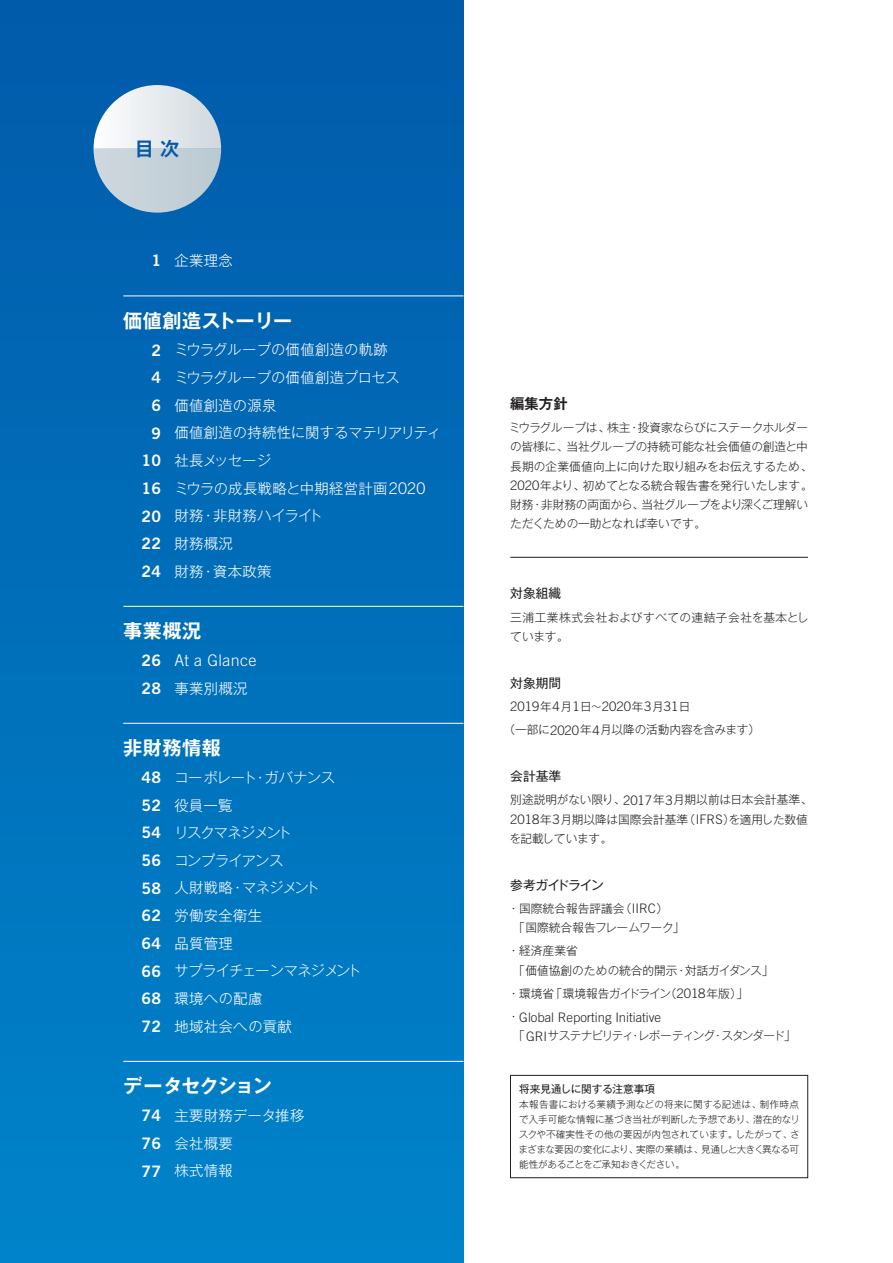
<style>
.page{position:relative;width:893px;height:1263px;background:#fff}
.page>*{position:absolute;margin:0;border:0;box-sizing:border-box;transform-origin:0 0}
.t1{font:700 19.2px "Gothic MB101 Pr 6 N De";letter-spacing:.005em;color:#fff}
.t2{font:700 19.2px "Gothic MB101 Pr 6 N De";letter-spacing:.025em;color:#fff}
.t3{font:700 19.2px "Gothic MB101 Pr 6 N De";letter-spacing:-.065em;color:#fff}
.t4{font:700 19.2px "Gothic MB101 Pr 6 N De";color:#015aaa}
.t5{font:300 16.05px "Trade Gothic";letter-spacing:.02em;color:#fff}
.t6{font:300 14.4px/27.6px "Gothic MB101 Pr 6 N";letter-spacing:-.02em;color:#fff}
.t7{font:300 14.4px "Gothic MB101 Pr 6 N";letter-spacing:.005em;color:#fff}
.t8{font:300 14.4px/27.6px "Gothic MB101 Pr 6 N";letter-spacing:.025em;color:#fff}
.t9{font:700 14.4px "Gothic MB101 Pr 6 N De";color:#231f20}
.t10{font:300 13.05px "Trade Gothic";color:#231f20}
.t11{font:12.75px "Gothic MB101 Pr 6 N";color:#231f20}
.t12{font:12.75px "Gothic MB101 Pr 6 N";letter-spacing:-.05em;color:#231f20}
.t13{font:300 11.7px/19.2px "Gothic MB101 Pr 6 N";letter-spacing:-.005em;color:#231f20}
.t14{font:300 11.7px "Gothic MB101 Pr 6 N";letter-spacing:-.025em;color:#231f20}
.t15{font:300 11.7px/19.2px "Gothic MB101 Pr 6 N";letter-spacing:.045em;color:#231f20}
.t16{font:300 11.7px "Gothic MB101 Pr 6 N";letter-spacing:-.1em;color:#231f20}
.t17{font:10.65px "Gothic MB101 Pr 6 N";color:#231f20}
.t18{font:300 9.6px/14.9px "Gothic MB101 Pr 6 N";letter-spacing:-.04em;color:#231f20;text-align:justify}
.s1{font-family:"Trade Gothic Bold Two";font-weight:400;font-size:15.75px}
.s2{font-family:"Trade Gothic";font-size:16.05px}
.s3{font-family:"Trade Gothic";font-size:13.05px}
.s4{font-family:"Gothic MB101 Pr 6 N";font-size:11.7px}
</style>
<div class="page">
<div style="left:0;top:0;width:463px;height:1263px;background:linear-gradient(to bottom,#015baa,#0083ca)"></div>
<svg style="left:94px;top:85px;width:127px;height:128px"></svg>
<hr style="left:123px;top:296px;width:340px;height:1px;background:#fff">
<hr style="left:123px;top:606px;width:340px;height:1px;background:#fff">
<hr style="left:123px;top:723px;width:340px;height:1px;background:#fff">
<hr style="left:123px;top:1061px;width:340px;height:1px;background:#fff">
<hr style="left:510px;top:557px;width:298px;height:1px;background:#231f20">
<div style="left:510px;top:1075px;width:298px;height:103px;border:1px solid #231f20"></div>
<h1 class="t4" style="left:135px;top:133px;width:46px">目次</h1>
<p class="t7" style="left:152px;top:249px;width:83px"><span class="s1">1</span> 企業理念</p>
<h1 class="t1" style="left:123px;top:305px;width:170px">価値創造ストーリー</h1>
<p class="t7" style="left:152px;top:338px;width:238px"><span class="s1">2</span> ミウラグループの価値創造の軌跡</p>
<p class="t6" style="left:152px;top:363px;width:249px"><span class="s1">4</span> ミウラグループの価値創造プロセス</p>
<p class="t8" style="left:152px;top:390px;width:126px"><span class="s1">6</span> 価値創造の源泉</p>
<p class="t7" style="left:152px;top:421px;width:291px"><span class="s1">9</span> 価値創造の持続性に関するマテリアリティ</p>
<p class="t6" style="left:142px;top:446px;width:131px"><span class="s1">10</span> 社長メッセージ</p>
<p class="t8" style="left:142px;top:473px;width:285px"><span class="s1">16</span> ミウラの成長戦略と中期経営計画<span class="s2">2020</span></p>
<p class="t7" style="left:142px;top:504px;width:183px"><span class="s1">20</span> 財務・非財務ハイライト</p>
<p class="t7" style="left:142px;top:531px;width:93px"><span class="s1">22</span> 財務概況</p>
<p class="t7" style="left:142px;top:559px;width:132px"><span class="s1">24</span> 財務・資本政策</p>
<h1 class="t2" style="left:123px;top:615px;width:79px">事業概況</h1>
<h2 class="t5" style="left:142px;top:651px;width:116px"><span class="s1">26</span> At a Glance</h2>
<p class="t7" style="left:142px;top:676px;width:107px"><span class="s1">28</span> 事業別概況</p>
<h1 class="t2" style="left:123px;top:732px;width:99px">非財務情報</h1>
<p class="t6" style="left:142px;top:762px;width:221px"><span class="s1">48</span> コーポレート・ガバナンス<br><span class="s1">52</span> 役員一覧<br><span class="s1">54</span> リスクマネジメント<br><span class="s1">56</span> コンプライアンス<br><span class="s1">58</span> 人財戦略・マネジメント<br><span class="s1">62</span> 労働安全衛生<br><span class="s1">64</span> 品質管理<br><span class="s1">66</span> サプライチェーンマネジメント<br><span class="s1">68</span> 環境への配慮<br><span class="s1">72</span> 地域社会への貢献</p>
<h1 class="t3" style="left:123px;top:1070px;width:150px">データセクション</h1>
<p class="t8" style="left:142px;top:1100px;width:164px"><span class="s1">74</span> 主要財務データ推移<br><span class="s1">76</span> 会社概要<br><span class="s1">77</span> 株式情報</p>
<p class="t9" style="left:510px;top:391px;width:59px">編集方針</p>
<p class="t13" style="left:509px;top:417px;width:305px">ミウラグループは、株主・投資家ならびにステークホルダーの皆様に、当社グループの持続可能な社会価値の創造と中長期の企業価値向上に向けた取り組みをお伝えするため、<br><span class="s3">2020</span>年より、初めてとなる統合報告書を発行いたします。財務・非財務の両面から、当社グループをより深くご理解いただくための一助となれば幸いです。</p>
<p class="t11" style="left:510px;top:583px;width:53px">対象組織</p>
<p class="t15" style="left:510px;top:606px;width:300px">三浦工業株式会社およびすべての連結子会社を基本としています。</p>
<p class="t11" style="left:510px;top:672px;width:53px">対象期間</p>
<p class="t10" style="left:510px;top:699px;width:182px">2019<span class="s4">年</span>4<span class="s4">月</span>1<span class="s4">日～</span>2020<span class="s4">年</span>3<span class="s4">月</span>31<span class="s4">日</span></p>
<p class="t14" style="left:503px;top:720px;width:258px">（一部に<span class="s3">2020</span>年<span class="s3">4</span>月以降の活動内容を含みます）</p>
<p class="t11" style="left:510px;top:766px;width:53px">会計基準</p>
<p class="t13" style="left:509px;top:789px;width:305px">別途説明がない限り、<span class="s3">2017</span>年<span class="s3">3</span>月期以前は日本会計基準、<br><span class="s3">2018</span>年<span class="s3">3</span>月期以降は国際会計基準（<span class="s3">IFRS</span>）を適用した数値を記載しています。</p>
<p class="t12" style="left:510px;top:874px;width:95px">参考ガイドライン</p>
<p class="t13" style="left:513px;top:898px;width:173px;text-indent:-5px">・ 国際統合報告評議会（<span class="s3">IIRC</span>）<br>「国際統合報告フレームワーク」</p>
<p class="t13" style="left:513px;top:940px;width:262px;text-indent:-5px">・ 経済産業省<br>「価値協創のための統合的開示・対話ガイダンス」</p>
<p class="t14" style="left:508px;top:984px;width:242px">・ 環境省「環境報告ガイドライン（<span class="s3">2018</span>年版）」</p>
<p class="t10" style="left:508px;top:1009px;width:155px"><span class="s4">・</span> Global Reporting Initiative</p>
<p class="t16" style="left:513px;top:1026px;width:284px">「 <span class="s3">GRI</span>サステナビリティ・レポーティング・スタンダード」</p>
<p class="t17" style="left:519px;top:1080px;width:137px">将来見通しに関する注意事項</p>
<p class="t18" style="left:518px;top:1096px;width:283px">本報告書における業績予測などの将来に関する記述は、制作時点で入手可能な情報に基づき当社が判断した予想であり、潜在的なリスクや不確実性その他の要因が内包されています。したがって、さまざまな要因の変化により、実際の業績は、見通しと大きく異なる可能性があることをご承知おきください。</p>
</div>
